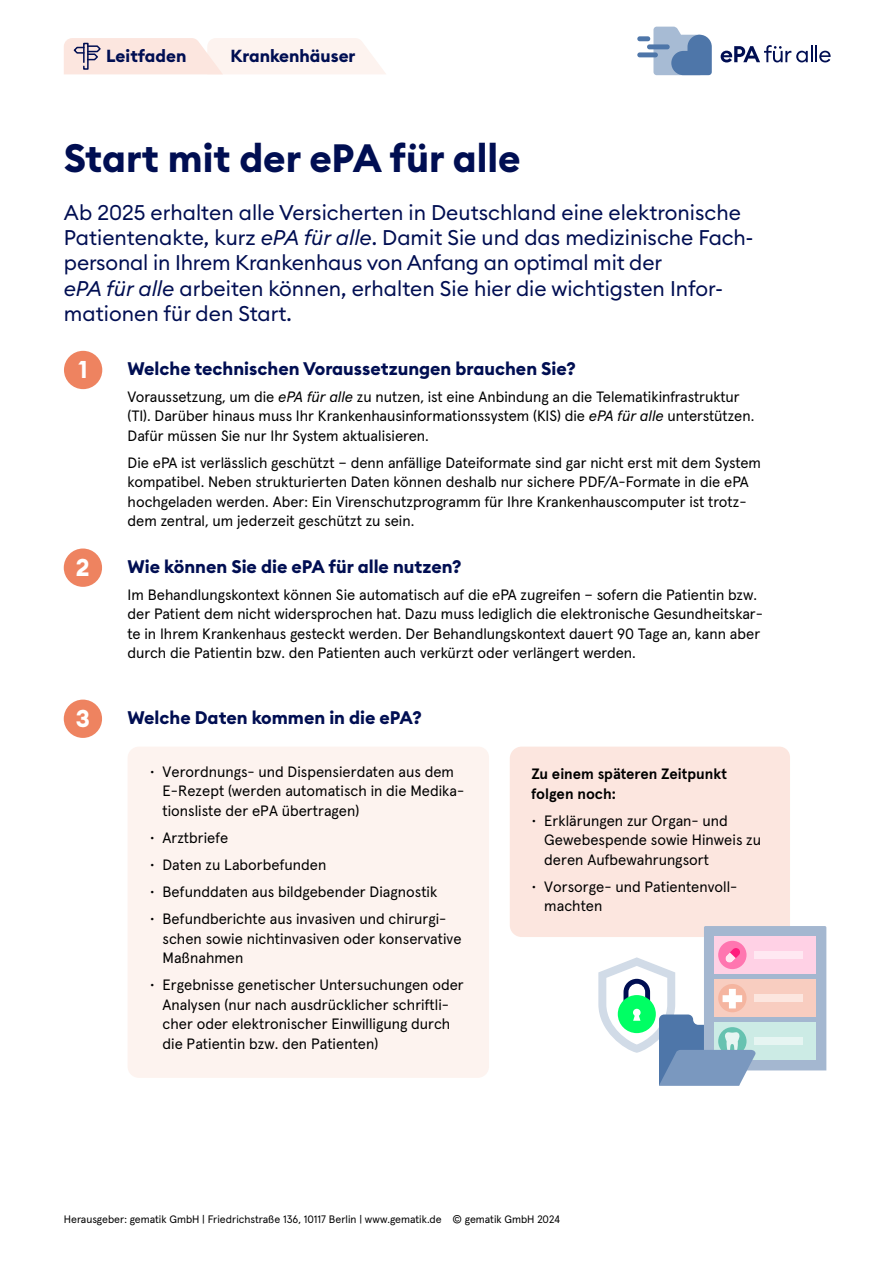
<style>
.page{position:relative;width:893px;height:1263px;background:#fff}
.page>*{position:absolute;margin:0;border:0;box-sizing:border-box;transform-origin:0 0}
.t1{font:700 39px "Euclid Circular B";color:#000e52}
.t2{font:700 24px "Euclid Circular B";color:#fff}
.t3{font:21px/25.2px "Euclid Circular B";color:#000e52}
.t4{font:700 18px "Euclid Circular B";color:#000e52}
.t5{font:700 17.25px "Euclid Circular B";color:#000e52}
.t6{font:15px/19.5px "Apercu Pro";color:#000}
.t7{font:700 15px/19.5px "Apercu Pro";color:#000}
.t8{font:10.8px "Apercu Pro";color:#000}
.s1{font-style:italic}
</style>
<div class="page">
<div style="left:128px;top:747px;width:361px;height:331px;background:#fdf3ef;border-radius:11px"></div>
<div style="left:510px;top:747px;width:280px;height:190px;background:#fce6df;border-radius:12px"></div>
<svg style="left:64px;top:38px;width:322px;height:36px"></svg>
<svg style="left:721px;top:45px;width:110px;height:17px"></svg>
<svg style="left:653px;top:27px;width:59px;height:48px;background:#88a3c5"></svg>
<div style="left:637px;top:52px;width:21px;height:5px;background:#4e76a9;border-radius:2px"></div>
<div style="left:647px;top:44px;width:23px;height:5px;background:#4e76a9;border-radius:2px"></div>
<div style="left:637px;top:36px;width:13px;height:5px;background:#4e76a9;border-radius:2px"></div>
<div style="left:64px;top:351px;width:38px;height:38px;background:#ee8360;border-radius:50%"></div>
<div style="left:64px;top:548px;width:38px;height:39px;background:#ee8360;border-radius:50%"></div>
<div style="left:64px;top:700px;width:38px;height:38px;background:#ee8360;border-radius:50%"></div>
<svg style="left:598px;top:926px;width:228px;height:159px"></svg>
<p class="t5" style="left:106px;top:45px;width:82px">Leitfaden</p>
<p class="t5" style="left:230px;top:45px;width:127px">Krankenhäuser</p>
<h1 class="t1" style="left:64px;top:133px;width:458px">Start mit der ePA für alle</h1>
<p class="t3" style="left:64px;top:200px;width:691px">Ab 2025 erhalten alle Versicherten in Deutschland eine elektronische Patientenakte, kurz <span class="s1">ePA für alle</span>. Damit Sie und das medizinische Fach&shy;personal in Ihrem Krankenhaus von Anfang an optimal mit der<br><span class="s1">ePA für alle</span> arbeiten können, erhalten Sie hier die wichtigsten Infor&shy;mationen für den Start.</p>
<h2 class="t2" style="left:79px;top:354px;width:11px">1</h2>
<h2 class="t2" style="left:76px;top:552px;width:15px">2</h2>
<p class="t4" style="left:128px;top:357px;width:450px">Welche technischen Voraussetzungen brauchen Sie?</p>
<p class="t6" style="left:128px;top:386px;width:628px">Voraussetzung, um die <span class="s1">ePA für alle</span> zu nutzen, ist eine Anbindung an die Telematikinfrastruktur (TI). Darüber hinaus muss Ihr Krankenhausinformationssystem (KIS) die <span class="s1">ePA für alle</span> unterstützen.<br>Dafür müssen Sie nur Ihr System aktualisieren.</p>
<p class="t6" style="left:128px;top:452px;width:635px">Die ePA ist verlässlich geschützt – denn anfällige Dateiformate sind gar nicht erst mit dem System kompatibel. Neben strukturierten Daten können deshalb nur sichere PDF/A-Formate in die ePA hochgeladen werden. Aber: Ein Virenschutzprogramm für Ihre Krankenhauscomputer ist trotz&shy;dem zentral, um jederzeit geschützt zu sein.</p>
<p class="t4" style="left:128px;top:555px;width:336px">Wie können Sie die ePA für alle nutzen?</p>
<p class="t6" style="left:128px;top:583px;width:637px">Im Behandlungskontext können Sie automatisch auf die ePA zugreifen – sofern die Patientin bzw. der Patient dem nicht widersprochen hat. Dazu muss lediglich die elektronische Gesundheitskar&shy;te in Ihrem Krankenhaus gesteckt werden. Der Behandlungskontext dauert 90 Tage an, kann aber durch die Patientin bzw. den Patienten auch verkürzt oder verlängert werden.</p>
<h2 class="t2" style="left:76px;top:703px;width:16px">3</h2>
<p class="t4" style="left:128px;top:706px;width:296px">Welche Daten kommen in die ePA?</p>
<p class="t6" style="left:163px;top:761px;width:303px;text-indent:-13px">• Verordnungs- und Dispensierdaten aus dem<br>E-Rezept (werden automatisch in die Medika&shy;tionsliste der ePA übertragen)</p>
<p class="t6" style="left:150px;top:827px;width:80px">• Arztbriefe</p>
<p class="t6" style="left:150px;top:854px;width:178px">• Daten zu Laborbefunden</p>
<p class="t6" style="left:150px;top:881px;width:289px">• Befunddaten aus bildgebender Diagnostik</p>
<p class="t6" style="left:163px;top:908px;width:301px;text-indent:-13px">• Befundberichte aus invasiven und chirurgi&shy;schen sowie nichtinvasiven oder konservative<br>Maßnahmen</p>
<p class="t6" style="left:163px;top:974px;width:303px;text-indent:-13px">• Ergebnisse genetischer Untersuchungen oder Analysen (nur nach ausdrücklicher schriftli&shy;cher oder elektronischer Einwilligung durch die Patientin bzw. den Patienten)</p>
<p class="t7" style="left:531px;top:763px;width:197px">Zu einem späteren Zeitpunkt folgen noch:</p>
<p class="t6" style="left:544px;top:809px;width:218px;text-indent:-13px">• Erklärungen zur Organ- und<br>Gewebespende sowie Hinweis zu deren Aufbewahrungsort</p>
<p class="t6" style="left:544px;top:875px;width:195px;text-indent:-13px">• Vorsorge- und Patientenvoll&shy;machten</p>
<p class="t8" style="left:64px;top:1210px;width:498px">Herausgeber: gematik GmbH | Friedrichstraße 136, 10117 Berlin | www.gematik.de © gematik GmbH 2024</p>
</div>
